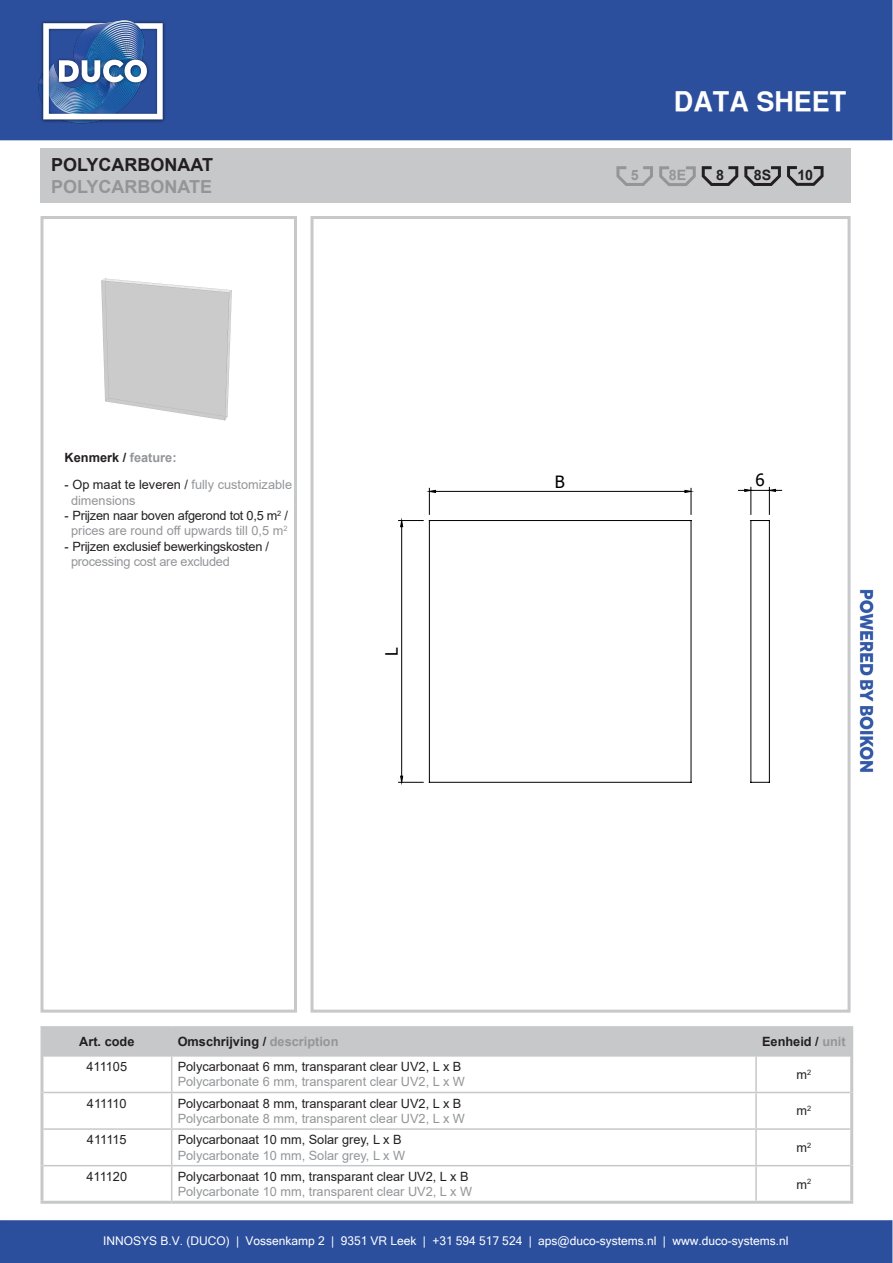
<style>
.page{position:relative;width:893px;height:1263px;background:#fff}
.page>*{position:absolute;margin:0;border:0;box-sizing:border-box;transform-origin:0 0}
.t1{font:700 27px "Sans Serif";color:#fff}
.t2{font:700 18px "Arial";color:#231f20}
.t3{font:700 18px "Arial";color:#939598}
.t4{font:16.95px "Tahoma";color:#000}
.t5{font:700 14.25px "Arial";color:#231f20}
.t6{font:700 14.25px "Arial";color:#939598}
.t7{font:12.75px "Arial";color:#231f20}
.t8{font:12.75px "Arial";color:#939598}
.t9{font:12.75px "Arial";letter-spacing:-.02em;color:#231f20}
.t10{font:700 12.75px "Arial";color:#231f20}
.t11{font:12.75px "Arial";letter-spacing:-.02em;color:#939598}
.t12{font:12px "Microsoft Sans Serif";color:#fff}
.s1{color:#939598}
</style>
<div class="page">
<div style="left:0;top:0;width:892px;height:140px;background:#2c4f9d"></div>
<img style="left:39px;top:19px;width:126px;height:105px">
<img style="left:43px;top:23px;width:120px;height:96px">
<div style="left:0;top:1221px;width:892px;height:41px;background:#2c4f9d"></div>
<div style="left:0;top:1220px;width:892px;height:43px;border:1px solid #2c4f9d"></div>
<img style="left:859px;top:589px;width:15px;height:183px">
<div style="left:310px;top:216px;width:540px;height:797px;border:3px solid #c7c8ca"></div>
<div style="left:40px;top:148px;width:810px;height:54px;background:#c7c8ca"></div>
<img style="left:101px;top:278px;width:131px;height:143px">
<div style="left:40px;top:216px;width:257px;height:797px;border:3px solid #c7c8ca"></div>
<hr style="left:769px;top:520px;width:1px;height:262px;background:#000">
<svg style="left:751px;top:782px;width:18px;height:1px"></svg>
<hr style="left:751px;top:520px;width:1px;height:262px;background:#000">
<svg style="left:399px;top:488px;width:293px;height:295px"></svg>
<svg style="left:738px;top:487px;width:44px;height:34px"></svg>
<svg style="left:616px;top:166px;width:37px;height:20px"></svg>
<svg style="left:744px;top:166px;width:37px;height:20px"></svg>
<svg style="left:659px;top:166px;width:37px;height:20px"></svg>
<svg style="left:702px;top:166px;width:36px;height:20px"></svg>
<svg style="left:787px;top:166px;width:36px;height:20px"></svg>
<hr style="left:40px;top:1026px;width:132px;height:3px;background:#c7c8ca">
<svg style="left:40px;top:1029px;width:2px;height:27px"></svg>
<hr style="left:172px;top:1026px;width:584px;height:3px;background:#c7c8ca">
<hr style="left:756px;top:1026px;width:97px;height:3px;background:#c7c8ca">
<hr style="left:850px;top:1029px;width:3px;height:27px;background:#c7c8ca">
<svg style="left:40px;top:1056px;width:4px;height:36px"></svg>
<hr style="left:850px;top:1056px;width:3px;height:36px;background:#c7c8ca">
<svg style="left:40px;top:1092px;width:4px;height:37px"></svg>
<hr style="left:850px;top:1092px;width:3px;height:37px;background:#c7c8ca">
<svg style="left:40px;top:1129px;width:4px;height:37px"></svg>
<hr style="left:850px;top:1129px;width:3px;height:37px;background:#c7c8ca">
<svg style="left:40px;top:1166px;width:4px;height:35px"></svg>
<hr style="left:850px;top:1166px;width:3px;height:35px;background:#c7c8ca">
<hr style="left:40px;top:1201px;width:132px;height:3px;background:#c7c8ca">
<hr style="left:172px;top:1201px;width:584px;height:3px;background:#c7c8ca">
<hr style="left:756px;top:1201px;width:97px;height:3px;background:#c7c8ca">
<div style="left:42px;top:1029px;width:808px;height:27px;background:#c7c8ca"></div>
<hr style="left:755px;top:1029px;width:2px;height:26px;background:#c7c8ca">
<hr style="left:44px;top:1055px;width:128px;height:2px;background:#c7c8ca">
<hr style="left:172px;top:1055px;width:584px;height:2px;background:#c7c8ca">
<hr style="left:171px;top:1057px;width:1px;height:35px;background:#c7c8ca">
<hr style="left:756px;top:1055px;width:94px;height:2px;background:#c7c8ca">
<hr style="left:755px;top:1057px;width:2px;height:35px;background:#c7c8ca">
<hr style="left:44px;top:1092px;width:128px;height:1px;background:#c7c8ca">
<hr style="left:172px;top:1092px;width:584px;height:1px;background:#c7c8ca">
<hr style="left:171px;top:1093px;width:1px;height:35px;background:#c7c8ca">
<hr style="left:756px;top:1092px;width:94px;height:1px;background:#c7c8ca">
<hr style="left:755px;top:1093px;width:2px;height:35px;background:#c7c8ca">
<hr style="left:44px;top:1128px;width:128px;height:2px;background:#c7c8ca">
<hr style="left:172px;top:1128px;width:584px;height:2px;background:#c7c8ca">
<hr style="left:171px;top:1130px;width:1px;height:35px;background:#c7c8ca">
<hr style="left:756px;top:1128px;width:94px;height:2px;background:#c7c8ca">
<hr style="left:755px;top:1130px;width:2px;height:35px;background:#c7c8ca">
<hr style="left:44px;top:1165px;width:128px;height:1px;background:#c7c8ca">
<hr style="left:172px;top:1165px;width:584px;height:1px;background:#c7c8ca">
<hr style="left:171px;top:1166px;width:1px;height:35px;background:#c7c8ca">
<hr style="left:756px;top:1165px;width:94px;height:1px;background:#c7c8ca">
<hr style="left:755px;top:1166px;width:2px;height:35px;background:#c7c8ca">
<p class="t2" style="left:51px;top:152px;width:164px">POLYCARBONAAT</p>
<p class="t3" style="left:51px;top:174px;width:163px">POLYCARBONATE</p>
<p class="t10" style="left:65px;top:449px;width:113px">Kenmerk / <span class="s1">feature:</span></p>
<p class="t7" style="left:65px;top:476px;width:229px">- Op maat te leveren / <span class="s1">fully customizable</span></p>
<p class="t8" style="left:71px;top:491px;width:66px">dimensions</p>
<p class="t9" style="left:65px;top:507px;width:225px">- Prijzen naar boven afgerond tot 0,5 m<sup>2</sup> /</p>
<p class="t8" style="left:71px;top:522px;width:218px">prices are round off upwards till 0,5 m<sup>2</sup></p>
<p class="t9" style="left:65px;top:537px;width:206px">- Prijzen exclusief bewerkingskosten /</p>
<p class="t11" style="left:71px;top:553px;width:160px">processing cost are excluded</p>
<h3 class="t4" style="left:380px;top:656px;width:10px;rotate:-90deg">L</h3>
<h1 class="t1" style="left:674px;top:86px;width:174px">DATA SHEET</h1>
<p class="t6" style="left:631px;top:165px;width:9px">5</p>
<p class="t6" style="left:669px;top:165px;width:19px">8E</p>
<p class="t5" style="left:716px;top:164px;width:9px">8</p>
<p class="t5" style="left:754px;top:165px;width:19px">8S</p>
<p class="t5" style="left:797px;top:165px;width:17px">10</p>
<h3 class="t4" style="left:555px;top:470px;width:11px">B</h3>
<h3 class="t4" style="left:755px;top:469px;width:11px">6</h3>
<p class="t10" style="left:79px;top:1033px;width:57px">Art. code</p>
<p class="t10" style="left:178px;top:1033px;width:162px">Omschrijving / <span class="s1">description</span></p>
<p class="t10" style="left:762px;top:1033px;width:85px">Eenheid / <span class="s1">unit</span></p>
<p class="t7" style="left:87px;top:1058px;width:42px">411105</p>
<p class="t7" style="left:178px;top:1058px;width:285px">Polycarbonaat 6 mm, transparant clear UV2, L x B</p>
<p class="t8" style="left:178px;top:1073px;width:289px">Polycarbonate 6 mm, transparent clear UV2, L x W</p>
<p class="t7" style="left:796px;top:1065px;width:16px">m<sup>2</sup></p>
<p class="t7" style="left:87px;top:1094px;width:41px">411110</p>
<p class="t7" style="left:178px;top:1094px;width:285px">Polycarbonaat 8 mm, transparant clear UV2, L x B</p>
<p class="t8" style="left:178px;top:1110px;width:289px">Polycarbonate 8 mm, transparent clear UV2, L x W</p>
<p class="t7" style="left:87px;top:1131px;width:41px">411115</p>
<p class="t7" style="left:178px;top:1131px;width:225px">Polycarbonaat 10 mm, Solar grey, L x B</p>
<p class="t8" style="left:178px;top:1146px;width:229px">Polycarbonate 10 mm, Solar grey, L x W</p>
<p class="t7" style="left:87px;top:1168px;width:42px">411120</p>
<p class="t7" style="left:178px;top:1168px;width:292px">Polycarbonaat 10 mm, transparant clear UV2, L x B</p>
<p class="t8" style="left:178px;top:1183px;width:296px">Polycarbonate 10 mm, transparent clear UV2, L x W</p>
<p class="t7" style="left:796px;top:1102px;width:16px">m<sup>2</sup></p>
<p class="t7" style="left:796px;top:1139px;width:16px">m<sup>2</sup></p>
<p class="t7" style="left:796px;top:1175px;width:16px">m<sup>2</sup></p>
<p class="t12" style="left:103px;top:1233px;width:687px">INNOSYS B.V. (DUCO) | Vossenkamp 2 | 9351 VR Leek | +31 594 517 524 | aps@duco-systems.nl | www.duco-systems.nl</p>
</div>
